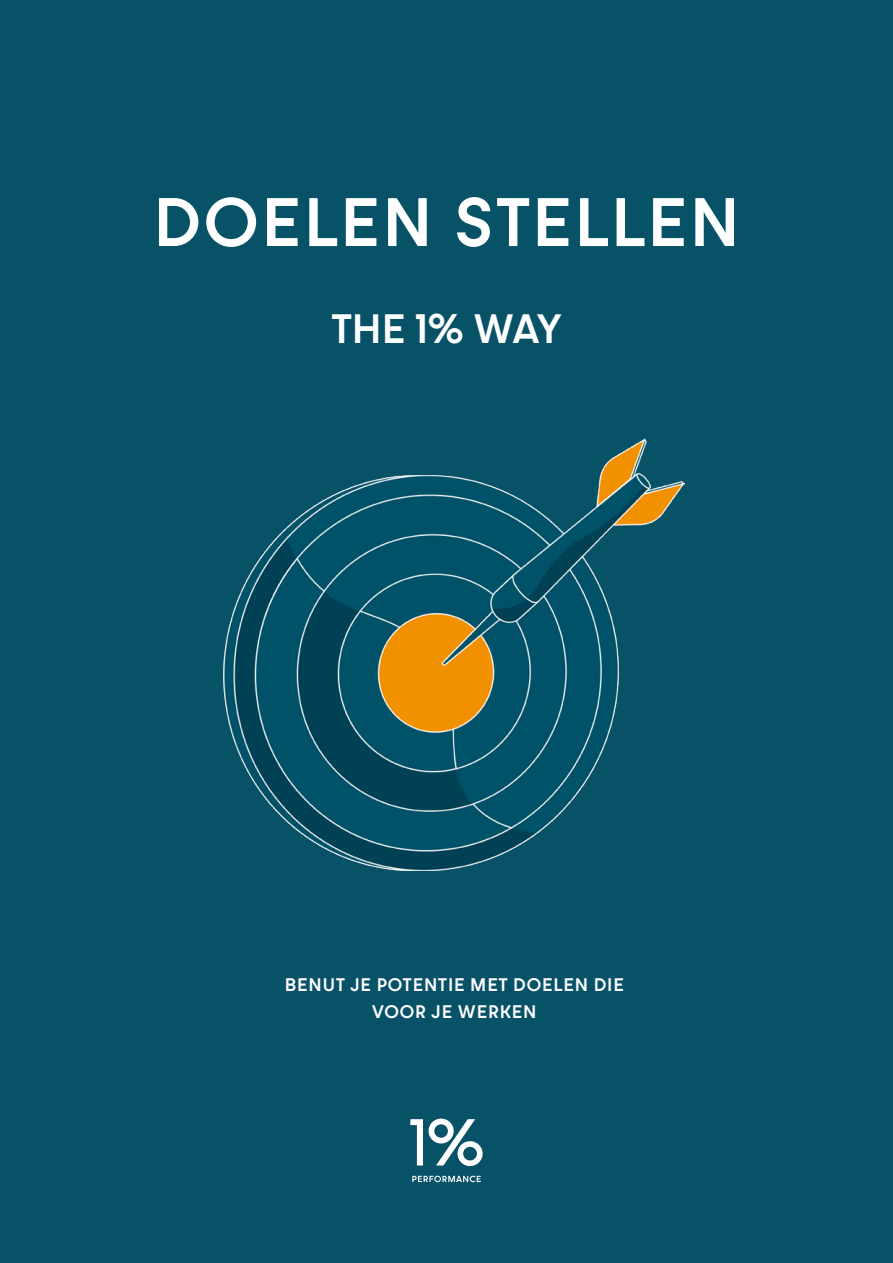
<style>
.page{position:relative;width:893px;height:1263px;background:#085268}
.page>*{position:absolute;margin:0;border:0;box-sizing:border-box;transform-origin:0 0}
.t1{font:700 67.5px "Dystopian";letter-spacing:.045em;color:#fff}
.t2{font:700 40.5px "Dystopian";letter-spacing:-.015em;color:#fff}
.t3{font:700 18px/27.6px "Dystopian";letter-spacing:.05em;color:#fff;text-align:center}
</style>
<div class="page">
<svg style="left:412px;top:1176px;width:69px;height:6px"></svg>
<svg style="left:410px;top:1119px;width:13px;height:46px"></svg>
<svg style="left:429px;top:1118px;width:54px;height:48px"></svg>
<img style="left:224px;top:438px;width:461px;height:432px">
<h1 class="t1" style="left:153px;top:179px;width:588px">DOELEN STELLEN</h1>
<h2 class="t2" style="left:332px;top:303px;width:231px">THE 1% WAY</h2>
<p class="t3" style="left:285px;top:970px;width:341px">BENUT JE POTENTIE MET DOELEN DIE<br>VOOR JE WERKEN</p>
</div>
